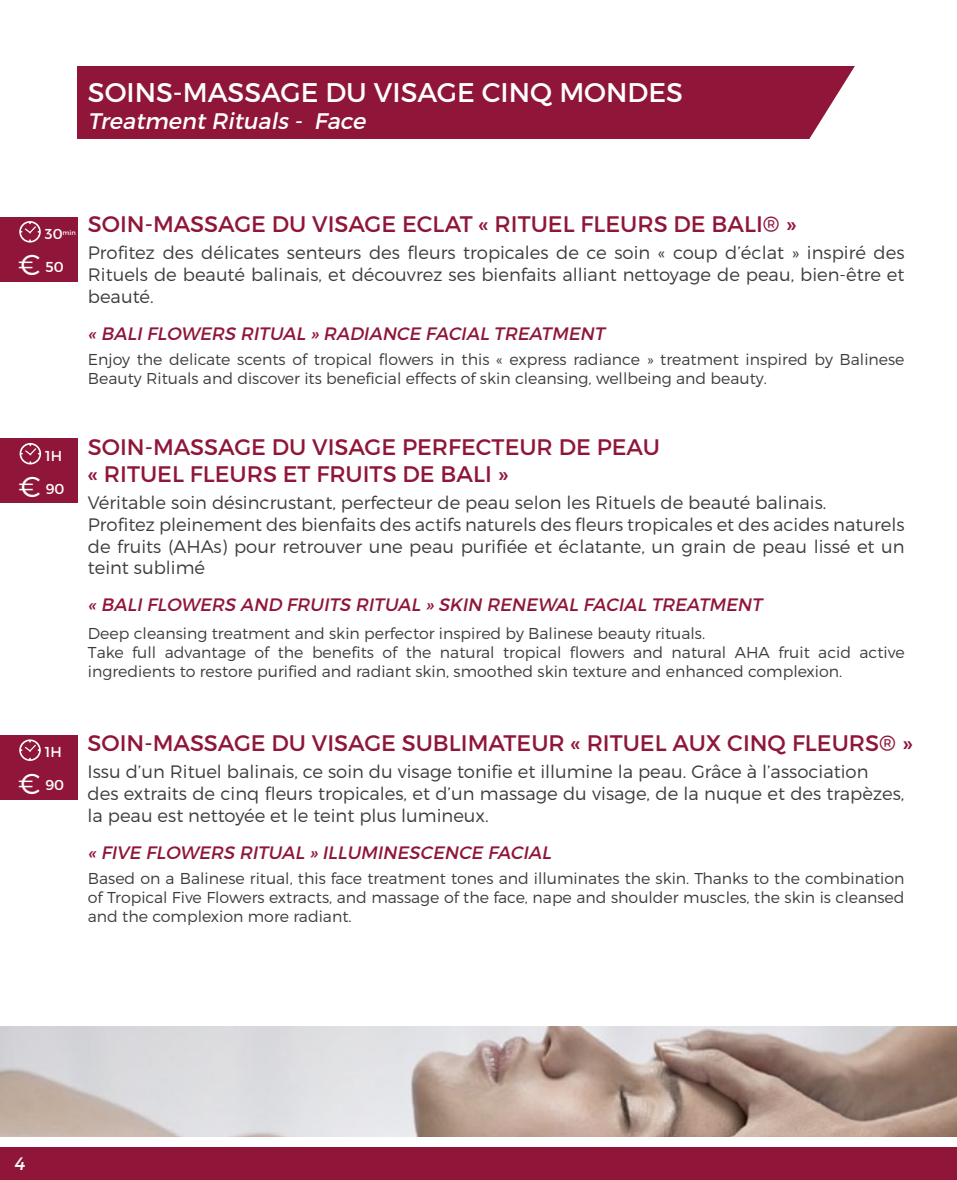
<style>
.page{position:relative;width:957px;height:1180px;background:#fff}
.page>*{position:absolute;margin:0;border:0;box-sizing:border-box;transform-origin:0 0}
.t1{font:300 28.8px "Montserrat";color:#fff}
.t2{font:27px "Montserrat";color:#fff}
.t3{font:22.5px/27px "Montserrat";color:#8f1639}
.t4{font:italic 22.5px "Montserrat";color:#fff}
.t5{font:300 18px/21.6px "Montserrat";color:#3c3c3b}
.t6{font:italic 18px "Montserrat";color:#8f1639}
.t7{font:italic 18px "Montserrat";color:#fff}
.t8{font:300 15.75px/18.9px "Montserrat";color:#3c3c3b}
.t9{font:14.4px "Montserrat";color:#fff}
.t10{font:6.52px "Montserrat";color:#fff}
.s1{font-size:14.4px}
</style>
<div class="page">
<div style="left:78px;top:67px;width:777px;height:72px;background:#8f1639"></div>
<div style="left:0;top:217px;width:77px;height:64px;background:#8f1639"></div>
<div style="left:0;top:439px;width:78px;height:64px;background:#8f1639"></div>
<div style="left:0;top:735px;width:77px;height:65px;background:#8f1639"></div>
<svg style="left:19px;top:221px;width:22px;height:22px"></svg>
<svg style="left:20px;top:443px;width:21px;height:21px"></svg>
<svg style="left:19px;top:739px;width:22px;height:22px"></svg>
<svg style="left:806px;top:66px;width:49px;height:73px"></svg>
<img style="left:0;top:1027px;width:957px;height:110px">
<div style="left:0;top:1147px;width:957px;height:33px;background:#8f1639"></div>
<h2 class="t2" style="left:88px;top:76px;width:596px">SOINS-MASSAGE DU VISAGE CINQ MONDES</h2>
<h3 class="t4" style="left:88px;top:107px;width:284px">Treatment Rituals - Face</h3>
<p class="t10" style="left:45px;top:229px;width:32px"><span class="s1">30</span>min</p>
<h1 class="t1" style="left:18px;top:247px;width:24px">€</h1>
<p class="t9" style="left:45px;top:258px;width:20px">50</p>
<h3 class="t3" style="left:88px;top:210px;width:709px">SOIN-MASSAGE DU VISAGE ECLAT « RITUEL FLEURS DE BALI® »</h3>
<p class="t5" style="left:88px;top:242px;width:818px;text-align:justify">Profitez des délicates senteurs des fleurs tropicales de ce soin « coup d’éclat » inspiré des Rituels de beauté balinais, et découvrez ses bienfaits alliant nettoyage de peau, bien-être et beauté.</p>
<p class="t6" style="left:88px;top:322px;width:522px">« BALIFLOWERS RITUAL » RADIANCE FACIAL TREATMENT</p>
<p class="t8" style="left:88px;top:350px;width:818px">Enjoy the delicate scents of tropical flowers in this « express radiance » treatment inspired by Balinese<br>Beauty Rituals and discover its beneficial effects of skin cleansing, wellbeing and beauty.</p>
<p class="t9" style="left:45px;top:447px;width:18px">1H</p>
<h1 class="t1" style="left:18px;top:469px;width:24px">€</h1>
<p class="t9" style="left:46px;top:480px;width:20px">90</p>
<h3 class="t3" style="left:88px;top:433px;width:573px">SOIN-MASSAGE DU VISAGE PERFECTEUR DE PEAU « RITUEL FLEURS ET FRUITS DE BALI »</h3>
<p class="t5" style="left:88px;top:492px;width:818px">Véritable soin désincrustant, perfecteur de peau selon les Rituels de beauté balinais.<br>Profitez pleinement des bienfaits des actifs naturels des fleurs tropicales et des acides naturels de fruits (AHAs) pour retrouver une peau purifiée et éclatante, un grain de peau lissé et un teint sublimé</p>
<p class="t6" style="left:88px;top:594px;width:679px">« BALIFLOWERS AND FRUITS RITUAL » SKIN RENEWAL FACIAL TREATMENT</p>
<p class="t8" style="left:88px;top:623px;width:818px">Deep cleansing treatment and skin perfector inspired by Balinese beauty rituals.<br>Take full advantage of the benefits of the natural tropical flowers and natural AHA fruit acid active ingredients to restore purified and radiant skin, smoothed skin texture and enhanced complexion.</p>
<p class="t9" style="left:45px;top:743px;width:18px">1H</p>
<h1 class="t1" style="left:18px;top:766px;width:24px">€</h1>
<p class="t9" style="left:45px;top:776px;width:20px">90</p>
<h3 class="t3" style="left:88px;top:730px;width:826px">SOIN-MASSAGE DU VISAGE SUBLIMATEUR « RITUEL AUX CINQ FLEURS® »</h3>
<p class="t5" style="left:88px;top:761px;width:818px">Issu d’un Rituel balinais, ce soin du visage tonifie et illumine la peau. Grâce à l’association<br>des extraits de cinq fleurs tropicales, et d’un massage du visage, de la nuque et des trapèzes, la peau est nettoyée et le teint plus lumineux.</p>
<p class="t6" style="left:88px;top:841px;width:468px">« FIVE FLOWERS RITUAL » ILLUMINESCENCE FACIAL</p>
<p class="t8" style="left:88px;top:869px;width:818px;text-align:justify">Based on a Balinese ritual, this face treatment tones and illuminates the skin. Thanks to the combination of Tropical Five Flowers extracts, and massage of the face, nape and shoulder muscles, the skin is cleansed and the complexion more radiant.</p>
<p class="t7" style="left:14px;top:1152px;width:16px">4</p>
</div>
